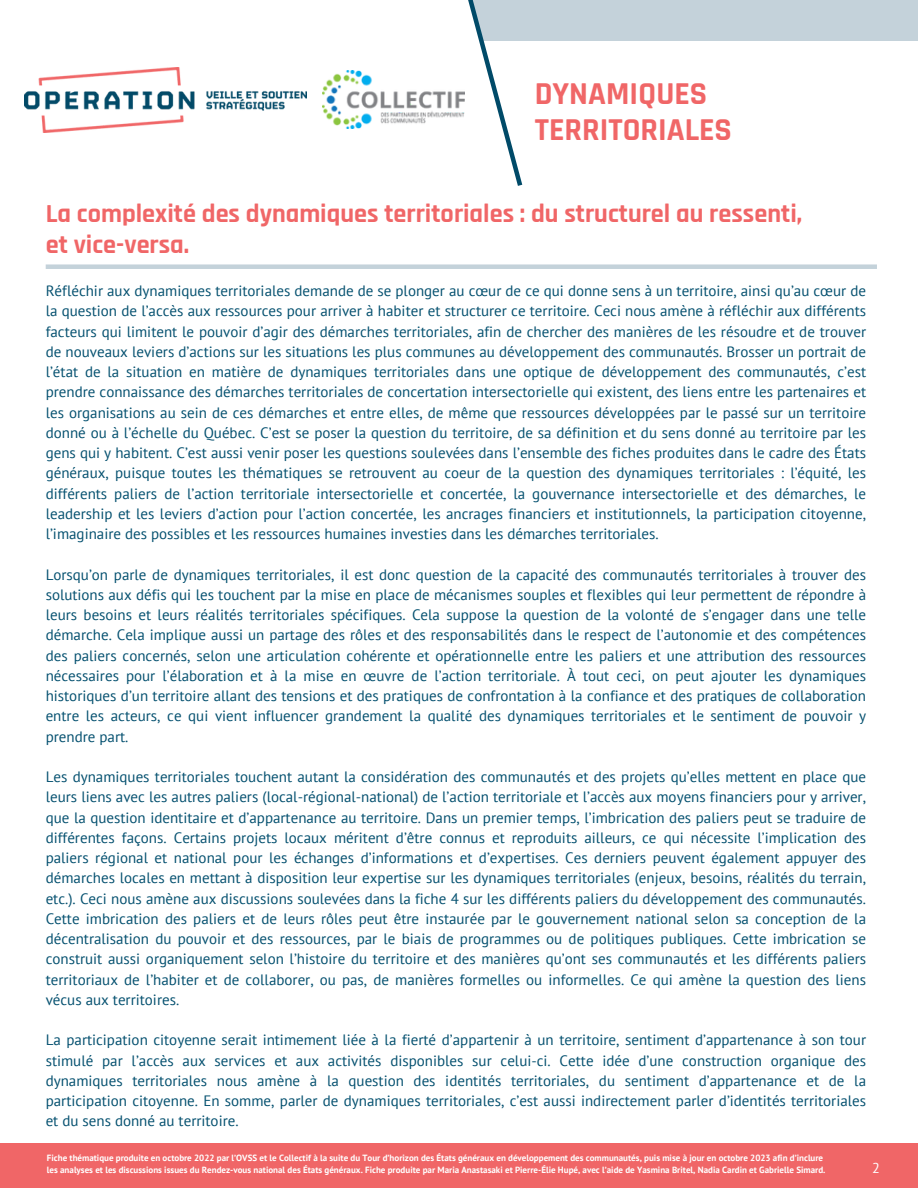
<style>
.page{position:relative;width:918px;height:1188px;background:#fff}
.page>*{position:absolute;margin:0;border:0;box-sizing:border-box;transform-origin:0 0}
.t1{font:700 32.25px "Rajdhani";color:#f06667}
.t2{font:700 26.25px "Rajdhani";color:#f06667}
.t3{font:15px/20.2px "PT Sans";color:#04506f;text-align:justify}
.t4{font:14.25px "PT Sans";color:#fff}
.t5{font:700 9px/12px "PT Sans";color:#fff}
</style>
<div class="page">
<div style="left:480px;top:0;width:438px;height:41px;background:#c4d2da"></div>
<svg style="left:464px;top:0;width:59px;height:186px"></svg>
<img style="left:25px;top:67px;width:281px;height:65px">
<img style="left:322px;top:71px;width:142px;height:57px">
<div style="left:0;top:1144px;width:918px;height:44px;background:#f06667"></div>
<div style="left:46px;top:264px;width:831px;height:5px;background:#c4d2da"></div>
<p class="t1" style="left:535px;top:74px;width:174px">DYNAMIQUES</p>
<p class="t1" style="left:535px;top:110px;width:199px">TERRITORIALES</p>
<p class="t2" style="left:46px;top:198px;width:758px">La complexité des dynamiques territoriales : du structurel au ressenti,</p>
<p class="t2" style="left:46px;top:229px;width:145px">et vice-versa.</p>
<p class="t3" style="left:46px;top:280px;width:822px">Réfléchir aux dynamiques territoriales demande de se plonger au cœur de ce qui donne sens à un territoire, ainsi qu’au cœur de la question de l’accès aux ressources pour arriver à habiter et structurer ce territoire. Ceci nous amène à réfléchir aux différents facteurs qui limitent le pouvoir d’agir des démarches territoriales, afin de chercher des manières de les résoudre et de trouver de nouveaux leviers d’actions sur les situations les plus communes au développement des communautés. Brosser un portrait de l’état de la situation en matière de dynamiques territoriales dans une optique de développement des communautés, c’est prendre connaissance des démarches territoriales de concertation intersectorielle qui existent, des liens entre les partenaires et les organisations au sein de ces démarches et entre elles, de même que ressources développées par le passé sur un territoire donné ou à l’échelle du Québec. C’est se poser la question du territoire, de sa définition et du sens donné au territoire par les gens qui y habitent. C’est aussi venir poser les questions soulevées dans l’ensemble des fiches produites dans le cadre des États généraux, puisque toutes les thématiques se retrouvent au coeur de la question des dynamiques territoriales : l’équité, les différents paliers de l’action territoriale intersectorielle et concertée, la gouvernance intersectorielle et des démarches, le leadership et les leviers d’action pour l’action concertée, les ancrages financiers et institutionnels, la participation citoyenne, l’imaginaire des possibles et les ressources humaines investies dans les démarches territoriales.</p>
<p class="t3" style="left:46px;top:564px;width:822px">Lorsqu’on parle de dynamiques territoriales, il est donc question de la capacité des communautés territoriales à trouver des solutions aux défis qui les touchent par la mise en place de mécanismes souples et flexibles qui leur permettent de répondre à leurs besoins et leurs réalités territoriales spécifiques. Cela suppose la question de la volonté de s’engager dans une telle démarche. Cela implique aussi un partage des rôles et des responsabilités dans le respect de l’autonomie et des compétences des paliers concernés, selon une articulation cohérente et opérationnelle entre les paliers et une attribution des ressources nécessaires pour l’élaboration et à la mise en œuvre de l’action territoriale. À tout ceci, on peut ajouter les dynamiques historiques d’un territoire allant des tensions et des pratiques de confrontation à la confiance et des pratiques de collaboration entre les acteurs, ce qui vient influencer grandement la qualité des dynamiques territoriales et le sentiment de pouvoir y prendre part.</p>
<p class="t3" style="left:46px;top:766px;width:822px">Les dynamiques territoriales touchent autant la considération des communautés et des projets qu’elles mettent en place que leurs liens avec les autres paliers (local-régional-national) de l’action territoriale et l’accès aux moyens financiers pour y arriver, que la question identitaire et d’appartenance au territoire. Dans un premier temps, l’imbrication des paliers peut se traduire de différentes façons. Certains projets locaux méritent d’être connus et reproduits ailleurs, ce qui nécessite l’implication des paliers régional et national pour les échanges d’informations et d’expertises. Ces derniers peuvent également appuyer des démarches locales en mettant à disposition leur expertise sur les dynamiques territoriales (enjeux, besoins, réalités du terrain, etc.). Ceci nous amène aux discussions soulevées dans la fiche 4 sur les différents paliers du développement des communautés.<br>Cette imbrication des paliers et de leurs rôles peut être instaurée par le gouvernement national selon sa conception de la décentralisation du pouvoir et des ressources, par le biais de programmes ou de politiques publiques. Cette imbrication se construit aussi organiquement selon l’histoire du territoire et des manières qu’ont ses communautés et les différents paliers territoriaux de l’habiter et de collaborer, ou pas, de manières formelles ou informelles. Ce qui amène la question des liens vécus aux territoires.</p>
<p class="t3" style="left:46px;top:1030px;width:822px">La participation citoyenne serait intimement liée à la fierté d’appartenir à un territoire, sentiment d’appartenance à son tour stimulé par l’accès aux services et aux activités disponibles sur celui-ci. Cette idée d’une construction organique des dynamiques territoriales nous amène à la question des identités territoriales, du sentiment d’appartenance et de la participation citoyenne. En somme, parler de dynamiques territoriales, c’est aussi indirectement parler d’identités territoriales et du sens donné au territoire.</p>
<p class="t5" style="left:47px;top:1152px;width:780px">Fiche thématique produite en octobre 2022 par l’OVSS et le Collectif à la suite du Tour d’horizon des États généraux en développement des communautés, puis mise à jour en octobre 2023 afin d’inclure les analyses et les discussions issues du Rendez-vous national des États généraux. Fiche produite par Maria Anastasaki et Pierre-Élie Hupé, avec l’aide de Yasmina Britel, Nadia Cardin et Gabrielle Simard.</p>
<p class="t4" style="left:872px;top:1159px;width:9px">2</p>
</div>
